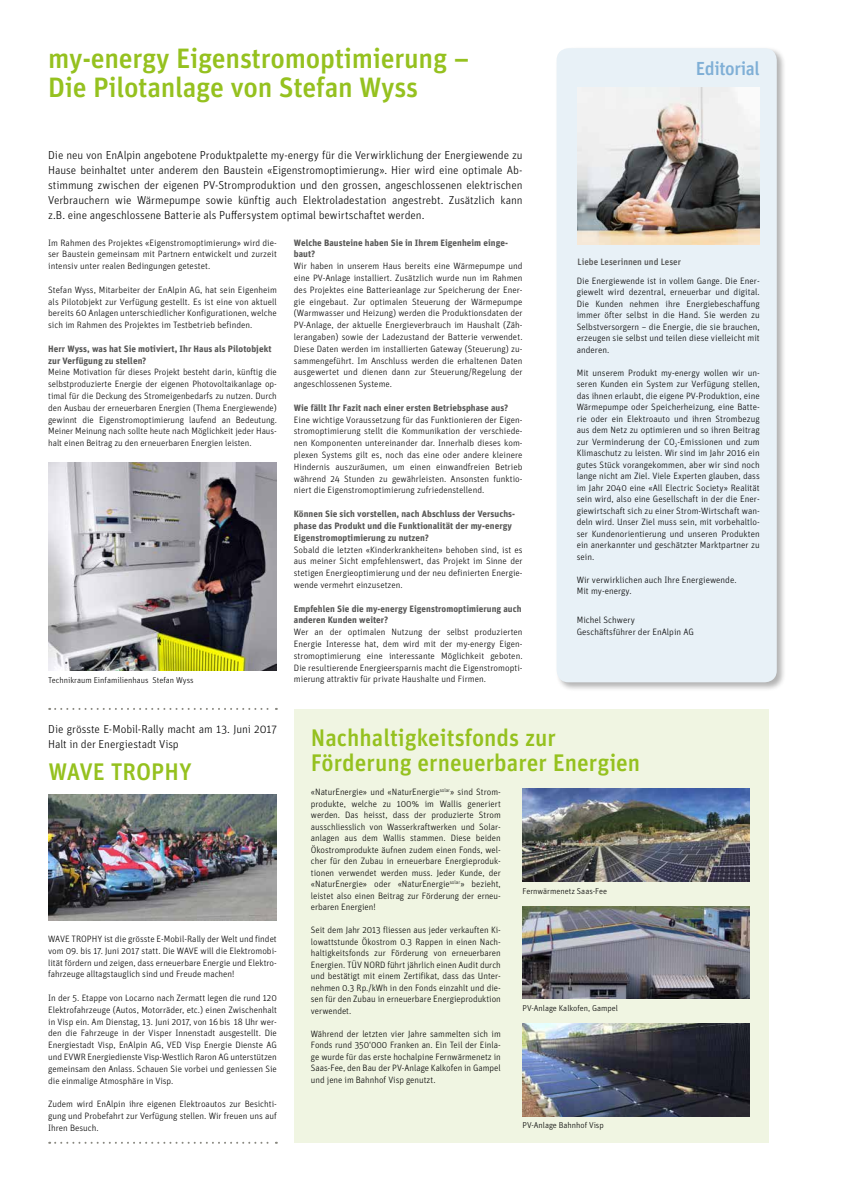
<style>
.page{position:relative;width:842px;height:1191px;background:#fff}
.page>*{position:absolute;margin:0;border:0;box-sizing:border-box;transform-origin:0 0}
.t1{font:500 28px/29px "Unit";letter-spacing:-.01em;color:#95c11f}
.t2{font:24px/25px "Unit Medium TF";color:#95c11f}
.t3{font:18.9px "Unit Medium TF";letter-spacing:-.02em;color:#7fafd6}
.t4{font:300 11.5px/15px "Unit";letter-spacing:-.005em;color:#000;text-align:justify}
.t5{font:300 9.2px/11.8px "Unit";letter-spacing:.005em;color:#000;text-align:justify}
.t6{font:700 9.2px/11.8px "Unit";letter-spacing:.005em;color:#575756}
.t7{font:500 9.2px "Unit";color:#575756}
.t8{font:300 8.5px "Unit";color:#000}
</style>
<div class="page">
<div style="left:294px;top:709px;width:474px;height:433px;background:#f0f5e2"></div>
<img style="left:523px;top:788px;width:227px;height:93px">
<img style="left:523px;top:906px;width:227px;height:92px">
<img style="left:523px;top:1023px;width:227px;height:93px">
<div style="left:555px;top:47px;width:231px;height:644px;background:#000;opacity:.3"></div>
<div style="left:557px;top:48px;width:220px;height:634px;background:#e8f1f7;border-radius:12px"></div>
<img style="left:578px;top:87px;width:182px;height:157px">
<img style="left:48px;top:463px;width:229px;height:207px">
<img style="left:48px;top:794px;width:229px;height:126px">
<svg style="left:49px;top:708px;width:228px;height:2px"></svg>
<svg style="left:49px;top:1141px;width:228px;height:2px"></svg>
<h1 class="t1" style="left:48px;top:43px;width:423px">my-energy Eigenstromoptimierung –<br>Die Pilotanlage von Stefan Wyss</h1>
<p class="t4" style="left:48px;top:147px;width:476px">Die neu von EnAlpin angebotene Produktpalette my-energy für die Verwirklichung der Energiewende zu Hause beinhaltet unter anderem den Baustein «Eigenstromoptimierung». Hier wird eine optimale Ab&shy;stimmung zwischen der eigenen PV-Stromproduktion und den grossen, angeschlossenen elektrischen Verbrauchern wie Wärmepumpe sowie künftig auch Elektroladestation angestrebt. Zusätzlich kann z.B. eine angeschlossene Batterie als Puffersystem optimal bewirtschaftet werden.</p>
<p class="t5" style="left:48px;top:236px;width:230px">Im Rahmen des Projektes «Eigenstromoptimierung» wird die&shy;ser Baustein gemeinsam mit Partnern entwickelt und zurzeit intensiv unter realen Bedingungen getestet.</p>
<p class="t5" style="left:48px;top:284px;width:230px">Stefan Wyss, Mitarbeiter der EnAlpin AG, hat sein Eigenheim als Pilotobjekt zur Verfügung gestellt. Es ist eine von aktuell bereits 60 Anlagen unterschiedlicher Konfigurationen, welche sich im Rahmen des Projektes im Testbetrieb befinden.</p>
<p class="t6" style="left:48px;top:342px;width:225px">Herr Wyss, was hat Sie motiviert, Ihr Haus als Pilotobjekt zur Verfügung zu stellen?</p>
<p class="t5" style="left:48px;top:366px;width:230px">Meine Motivation für dieses Projekt besteht darin, künftig die selbstproduzierte Energie der eigenen Photovoltaikanlage op&shy;timal für die Deckung des Stromeigenbedarfs zu nutzen. Durch den Ausbau der erneuerbaren Energien (Thema Energiewende) gewinnt die Eigenstromoptimierung laufend an Bedeutung.<br>Meiner Meinung nach sollte heute nach Möglichkeit jeder Haus&shy;halt einen Beitrag zu den erneuerbaren Energien leisten.</p>
<p class="t6" style="left:294px;top:236px;width:216px">Welche Bausteine haben Sie in Ihrem Eigenheim einge&shy;baut?</p>
<p class="t5" style="left:294px;top:260px;width:230px">Wir haben in unserem Haus bereits eine Wärmepumpe und eine PV-Anlage installiert. Zusätzlich wurde nun im Rahmen des Projektes eine Batterieanlage zur Speicherung der Ener&shy;gie eingebaut. Zur optimalen Steuerung der Wärmepumpe (Warmwasser und Heizung) werden die Produktionsdaten der PV-Anlage, der aktuelle Energieverbrauch im Haushalt (Zäh&shy;lerangaben) sowie der Ladezustand der Batterie verwendet.<br>Diese Daten werden im installierten Gateway (Steuerung) zu&shy;sammengeführt. Im Anschluss werden die erhaltenen Daten ausgewertet und dienen dann zur Steuerung/Regelung der angeschlossenen Systeme.</p>
<p class="t6" style="left:294px;top:401px;width:216px">Wie fällt Ihr Fazit nach einer ersten Betriebsphase aus?</p>
<p class="t5" style="left:294px;top:413px;width:230px">Eine wichtige Voraussetzung für das Funktionieren der Eigen&shy;stromoptimierung stellt die Kommunikation der verschiede&shy;nen Komponenten untereinander dar. Innerhalb dieses kom&shy;plexen Systems gilt es, noch das eine oder andere kleinere Hindernis auszuräumen, um einen einwandfreien Betrieb während 24 Stunden zu gewährleisten. Ansonsten funktio&shy;niert die Eigenstromoptimierung zufriedenstellend.</p>
<p class="t6" style="left:294px;top:508px;width:223px">Können Sie sich vorstellen, nach Abschluss der Versuchs&shy;phase das Produkt und die Funktionalität der my-energy<br>Eigenstromoptimierung zu nutzen?</p>
<p class="t5" style="left:294px;top:543px;width:230px">Sobald die letzten «Kinderkrankheiten» behoben sind, ist es aus meiner Sicht empfehlenswert, das Projekt im Sinne der stetigen Energieoptimierung und der neu definierten Energie&shy;wende vermehrt einzusetzen.</p>
<p class="t6" style="left:294px;top:602px;width:229px">Empfehlen Sie die my-energy Eigenstromoptimierung auch anderen Kunden weiter?</p>
<p class="t5" style="left:294px;top:626px;width:230px">Wer an der optimalen Nutzung der selbst produzierten Energie Interesse hat, dem wird mit der my-energy Eigen&shy;stromoptimierung eine interessante Möglichkeit geboten.<br>Die resultierende Energieersparnis macht die Eigenstromopti-</p>
<p class="t8" style="left:48px;top:675px;width:147px">Technikraum Einfamilienhaus Stefan Wyss</p>
<p class="t5" style="left:294px;top:673px;width:194px">mierung attraktiv für private Haushalte und Firmen.</p>
<h3 class="t3" style="left:696px;top:57px;width:65px">Editorial</h3>
<p class="t7" style="left:578px;top:256px;width:105px">Liebe Leserinnen und Leser</p>
<p class="t5" style="left:577px;top:275px;width:185px;line-height:11.5px">Die Energiewende ist in vollem Gange. Die Ener&shy;giewelt wird dezentral, erneuerbar und digital.<br>Die Kunden nehmen ihre Energiebeschaffung immer öfter selbst in die Hand. Sie werden zu Selbstversorgern – die Energie, die sie brauchen, erzeugen sie selbst und teilen diese vielleicht mit anderen.</p>
<p class="t5" style="left:577px;top:367px;width:185px;line-height:11.5px">Mit unserem Produkt my-energy wollen wir un&shy;seren Kunden ein System zur Verfügung stellen, das ihnen erlaubt, die eigene PV-Produktion, eine Wärmepumpe oder Speicherheizung, eine Batte&shy;rie oder ein Elektroauto und ihren Strombezug aus dem Netz zu optimieren und so ihren Beitrag zur Verminderung der CO<sub>2</sub>-Emissionen und zum Klimaschutz zu leisten. Wir sind im Jahr 2016 ein gutes Stück vorangekommen, aber wir sind noch lange nicht am Ziel. Viele Experten glauben, dass im Jahr 2040 eine «All Electric Society» Realität sein wird, also eine Gesellschaft in der die Ener&shy;giewirtschaft sich zu einer Strom-Wirtschaft wan&shy;deln wird. Unser Ziel muss sein, mit vorbehaltlo&shy;ser Kundenorientierung und unseren Produkten ein anerkannter und geschätzter Marktpartner zu sein.</p>
<p class="t5" style="left:577px;top:574px;width:161px;line-height:11.5px">Wir verwirklichen auch Ihre Energiewende.<br>Mit my-energy.</p>
<p class="t5" style="left:577px;top:614px;width:119px;line-height:11.5px">Michel Schwery<br>Geschäftsführer der EnAlpin AG</p>
<p class="t4" style="left:48px;top:721px;width:230px">Die grösste E-Mobil-Rally macht am 13. Juni 2017<br>Halt in der Energiestadt Visp</p>
<h2 class="t2" style="left:48px;top:758px;width:145px">WAVE TROPHY</h2>
<p class="t5" style="left:48px;top:933px;width:230px">WAVE TROPHY ist die grösste E-Mobil-Rally der Welt und findet vom 09. bis 17. Juni 2017 statt. Die WAVE will die Elektromobi&shy;lität fördern und zeigen, dass erneuerbare Energie und Elektro&shy;fahrzeuge alltagstauglich sind und Freude machen!</p>
<p class="t5" style="left:48px;top:992px;width:230px">In der 5. Etappe von Locarno nach Zermatt legen die rund 120<br>Elektrofahrzeuge (Autos, Motorräder, etc.) einen Zwischenhalt in Visp ein. Am Dienstag, 13. Juni 2017, von 16bis 18 Uhr wer&shy;den die Fahrzeuge in der Visper Innenstadt ausgestellt. Die Energiestadt Visp, EnAlpin AG, VED Visp Energie Dienste AG und EVWR Energiedienste Visp-Westlich Raron AG unterstützen gemeinsam den Anlass. Schauen Sie vorbei und geniessen Sie die einmalige Atmosphäre in Visp.</p>
<p class="t5" style="left:48px;top:1098px;width:230px">Zudem wird EnAlpin ihre eigenen Elektroautos zur Besichti&shy;gung und Probefahrt zur Verfügung stellen. Wir freuen uns auf Ihren Besuch.</p>
<h2 class="t2" style="left:311px;top:724px;width:331px">Nachhaltigkeitsfonds zur<br>Förderung erneuerbarer Energien</h2>
<p class="t5" style="left:311px;top:786px;width:191px;line-height:11.5px">«NaturEnergie» und «NaturEnergie<sup>solar</sup>» sind Strom&shy;produkte, welche zu 100% im Wallis generiert werden. Das heisst, dass der produzierte Strom ausschliesslich von Wasserkraftwerken und Solar&shy;anlagen aus dem Wallis stammen. Diese beiden Ökostromprodukte äufnen zudem einen Fonds, wel&shy;cher für den Zubau in erneuerbare Energieproduk&shy;tionen verwendet werden muss. Jeder Kunde, der «NaturEnergie» oder «NaturEnergie<sup>solar</sup>» bezieht, leistet also einen Beitrag zur Förderung der erneu&shy;erbaren Energien!</p>
<p class="t5" style="left:311px;top:924px;width:191px;line-height:11.5px">Seit dem Jahr 2013 fliessen aus jeder verkauften Ki&shy;lowattstunde Ökostrom 0.3 Rappen in einen Nach&shy;haltigkeitsfonds zur Förderung von erneuerbaren Energien. TÜV NORD führt jährlich einen Audit durch und bestätigt mit einem Zertifikat, dass das Unter&shy;nehmen 0.3 Rp./kWh in den Fonds einzahlt und die&shy;sen für den Zubau in erneuerbare Energieproduktion verwendet.</p>
<p class="t5" style="left:311px;top:1027px;width:191px;line-height:11.5px">Während der letzten vier Jahre sammelten sich im Fonds rund 350‘000 Franken an. Ein Teil der Einla&shy;ge wurde für das erste hochalpine Fernwärmenetz in Saas-Fee, den Bau der PV-Anlage Kalkofen in Gampel und jene im Bahnhof Visp genutzt.</p>
<p class="t8" style="left:523px;top:885px;width:86px">Fernwärmenetz Saas-Fee</p>
<p class="t8" style="left:523px;top:1003px;width:97px">PV-Anlage Kalkofen, Gampel</p>
<p class="t8" style="left:523px;top:1120px;width:83px">PV-Anlage Bahnhof Visp</p>
</div>
